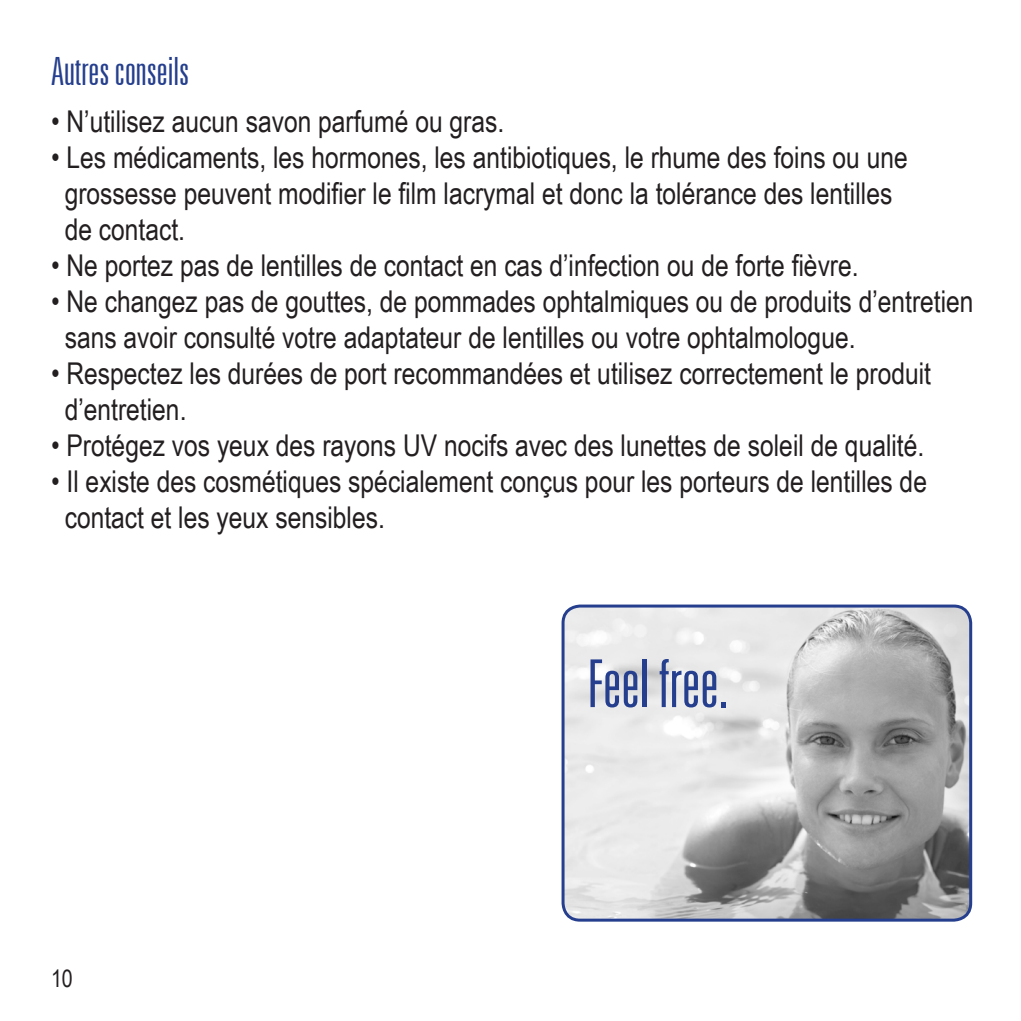
<style>
.page{position:relative;width:1021px;height:1021px;background:#fff}
.page>*{position:absolute;margin:0;border:0;box-sizing:border-box;transform-origin:0 0}
.t1{font:300 ultra-condensed 66px "Univers LT";color:#253f8e}
.t2{font:300 ultra-condensed 39px "Univers LT";color:#253f8e}
.t3{font:30px/36px "Arial Narrow";color:#231f20}
.t4{font:24px "Arial Narrow";color:#231f20}
</style>
<div class="page">
<img style="left:565px;top:608px;width:405px;height:312px">
<div style="left:561px;top:604px;width:411px;height:317px;border:3px solid #253f8e;border-radius:17px"></div>
<h2 class="t2" style="left:51px;top:51px;width:140px">Autres conseils</h2>
<p class="t3" style="left:51px;top:102px;width:455px">• N’utilisez aucun savon parfumé ou gras.</p>
<p class="t3" style="left:65px;top:138px;width:844px;text-indent:-14px">• Les médicaments, les hormones, les antibiotiques, le rhume des foins ou une grossesse peuvent modifier le film lacrymal et donc la tolérance des lentilles de contact.</p>
<p class="t3" style="left:51px;top:246px;width:809px">• Ne portez pas de lentilles de contact en cas d’infection ou de forte fièvre.</p>
<p class="t3" style="left:65px;top:282px;width:910px;text-indent:-14px">• Ne changez pas de gouttes, de pommades ophtalmiques ou de produits d’entretien sans avoir consulté votre adaptateur de lentilles ou votre ophtalmologue.</p>
<p class="t3" style="left:65px;top:354px;width:867px;text-indent:-14px">• Respectez les durées de port recommandées et utilisez correctement le produit d’entretien.</p>
<p class="t3" style="left:51px;top:426px;width:874px">• Protégez vos yeux des rayons UV nocifs avec des lunettes de soleil de qualité.</p>
<p class="t3" style="left:65px;top:462px;width:863px;text-indent:-14px">• Il existe des cosmétiques spécialement conçus pour les porteurs de lentilles de contact et les yeux sensibles.</p>
<p class="t4" style="left:51px;top:961px;width:23px">10</p>
<h1 class="t1" style="left:587px;top:649px;width:142px">Feel free.</h1>
</div>
